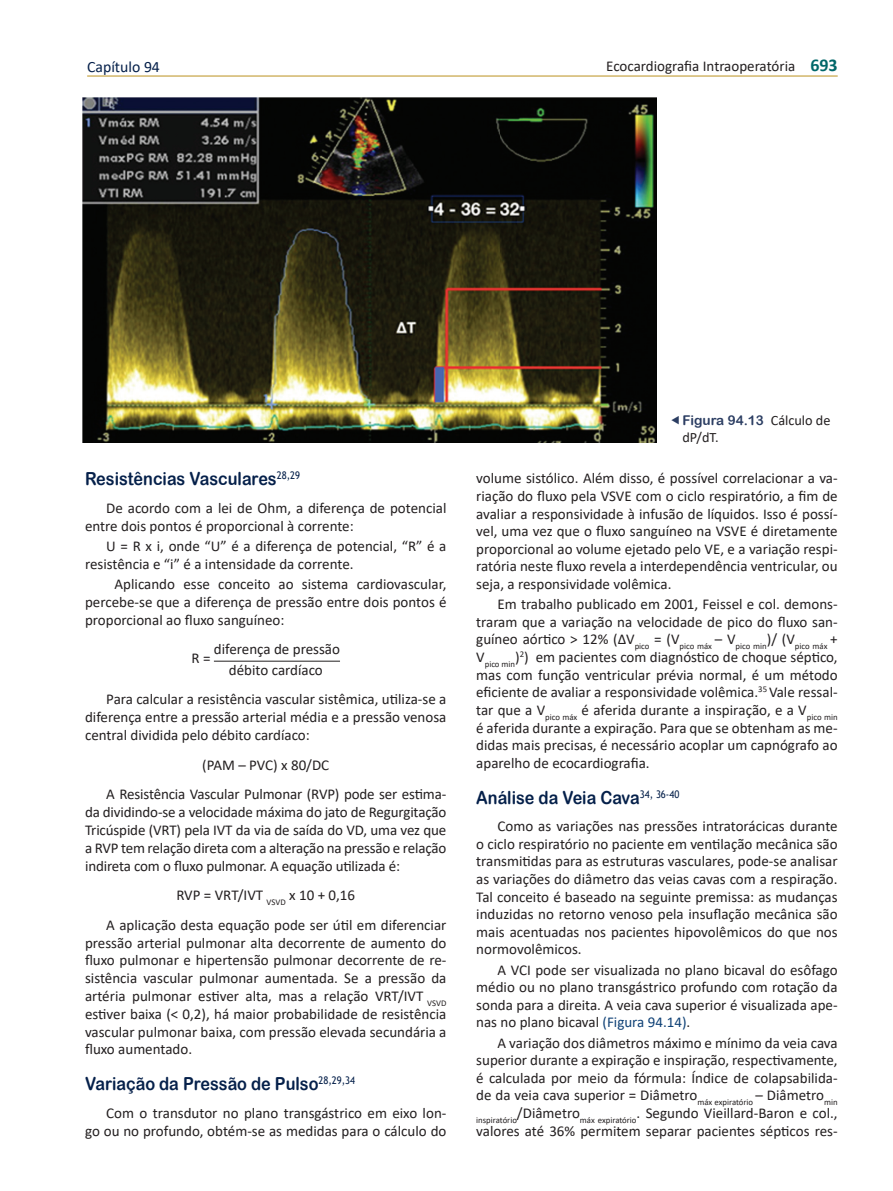
<style>
.page{position:relative;width:893px;height:1191px;background:#fff}
.page>*{position:absolute;margin:0;border:0;box-sizing:border-box;transform-origin:0 0}
.t1{font:18px "Arial Rounded MT Bold";letter-spacing:-.015em;color:#05204a;scale:.9 1}
.t2{font:15.75px "Calibri";color:#05204a}
.t3{font:15px/17.5px "Calibri";color:#231f20;text-align:justify}
.t4{font:14.25px "Calibri";color:#231f20}
.t5{font:13.5px "Arial Rounded MT Bold";color:#2b3d62}
.s1{font-weight:700;font-size:18px;color:#006769}
.s2{font-family:"Calibri";font-size:14.25px;color:#231f20}
.s3{color:#0f4176}
</style>
<div class="page">
<hr style="left:87px;top:76px;width:751px;height:1px;background:#bb921e">
<img style="left:83px;top:98px;width:574px;height:344px">
<hr style="left:214px;top:660px;width:126px;height:1px;background:#231f20">
<p class="t2" style="left:87px;top:56px;width:74px">Capítulo 94</p>
<p class="t3" style="left:606px;top:56px;width:233px">Ecocardiografia Intraoperatória <span class="s1">693</span></p>
<p class="t1" style="left:85px;top:468px;width:240px">resistências Vasculares<sup>28,29</sup></p>
<p class="t3" style="left:85px;top:498px;width:363px;text-indent:21px">De acordo com a lei de Ohm, a diferença de potencial entre dois pontos é proporcional à corrente:</p>
<p class="t3" style="left:85px;top:537px;width:363px;text-indent:21px">U = R x i, onde “U” é a diferença de potencial, “R” é a resistência e “i” é a intensidade da corrente.</p>
<p class="t3" style="left:85px;top:575px;width:363px;text-indent:30px">Aplicando esse conceito ao sistema cardiovascular, percebe-se que a diferença de pressão entre dois pontos é proporcional ao fluxo sanguíneo:</p>
<p class="t3" style="left:191px;top:649px;width:21px">R =</p>
<p class="t3" style="left:214px;top:639px;width:128px;line-height:20.2px;text-align:center">diferença de pressão débito cardíaco</p>
<p class="t3" style="left:85px;top:690px;width:363px;text-indent:21px">Para calcular a resistência vascular sistêmica, utiliza-se a diferença entre a pressão arterial média e a pressão venosa central dividida pelo débito cardíaco:</p>
<p class="t3" style="left:106px;top:749px;width:342px;line-height:29.7px;text-indent:96px">(PAM – PVC) x 80/DC<br>A Resistência Vascular Pulmonar (RVP) pode ser estima-</p>
<p class="t3" style="left:85px;top:803px;width:363px">da dividindo-se a velocidade máxima do jato de Regurgitação Tricúspide (VRT) pela IVT da via de saída do VD, uma vez que a RVP tem relação direta com a alteração na pressão e relação indireta com o fluxo pulmonar. A equação utilizada é:</p>
<p class="t3" style="left:106px;top:880px;width:342px;line-height:29.7px;text-indent:70px">RVP = VRT/IVT <sub>VSVD</sub> x 10 + 0,16<br>A aplicação desta equação pode ser útil em diferenciar</p>
<p class="t3" style="left:85px;top:933px;width:363px">pressão arterial pulmonar alta decorrente de aumento do fluxo pulmonar e hipertensão pulmonar decorrente de re&shy;sistência vascular pulmonar aumentada. Se a pressão da artéria pulmonar estiver alta, mas a relação VRT/IVT <sub>VSVD </sub>estiver baixa (&lt; 0,2), há maior probabilidade de resistência vascular pulmonar baixa, com pressão elevada secundária a fluxo aumentado.</p>
<p class="t1" style="left:85px;top:1073px;width:302px">Variação da Pressão de Pulso<sup>28,29,34</sup></p>
<p class="t3" style="left:85px;top:1103px;width:363px;text-align:right">Com o transdutor no plano transgástrico em eixo lon-<br>go ou no profundo, obtém-se as medidas para o cálculo do</p>
<p class="t5" style="left:682px;top:412px;width:150px">Figura 94.13 <span class="s2">Cálculo de</span></p>
<p class="t4" style="left:682px;top:428px;width:38px">dP/dT.</p>
<p class="t3" style="left:476px;top:469px;width:363px">volume sistólico. Além disso, é possível correlacionar a va&shy;riação do fluxo pela VSVE com o ciclo respiratório, a fim de avaliar a responsividade à infusão de líquidos. Isso é possí&shy;vel, uma vez que o fluxo sanguíneo na VSVE é diretamente proporcional ao volume ejetado pelo VE, e a variação respi&shy;ratória neste fluxo revela a interdependência ventricular, ou seja, a responsividade volêmica.</p>
<p class="t3" style="left:476px;top:595px;width:363px;text-indent:21px">Em trabalho publicado em 2001, Feissel e col. demons&shy;traram que a variação na velocidade de pico do fluxo san&shy;guíneo aórtico &gt; 12% (ΔV<sub>pico</sub> = (V<sub>pico</sub> <sub>máx</sub> – V<sub>pico</sub> <sub>min</sub>)/ (V<sub>pico</sub> <sub>máx</sub> + V<sub>pico</sub> <sub>min</sub>)<sup>2</sup>) em pacientes com diagnóstico de choque séptico, mas com função ventricular prévia normal, é um método eficiente de avaliar a responsividade volêmica.<sup>35</sup> Vale ressal&shy;tar que a V<sub>pico</sub> <sub>máx</sub> é aferida durante a inspiração, e a V<sub>pico</sub> <sub>min </sub>é aferida durante a expiração. Para que se obtenham as me&shy;didas mais precisas, é necessário acoplar um capnógrafo ao aparelho de ecocardiografia.</p>
<p class="t1" style="left:476px;top:786px;width:227px">análise da Veia cava<sup>34,</sup> <sup>36-40</sup></p>
<p class="t3" style="left:476px;top:817px;width:363px;text-indent:21px">Como as variações nas pressões intratorácicas durante o ciclo respiratório no paciente em ventilação mecânica são transmitidas para as estruturas vasculares, pode-se analisar as variações do diâmetro das veias cavas com a respiração.<br>Tal conceito é baseado na seguinte premissa: as mudanças induzidas no retorno venoso pela insuflação mecânica são mais acentuadas nos pacientes hipovolêmicos do que nos normovolêmicos.</p>
<p class="t3" style="left:476px;top:960px;width:363px;text-indent:21px">A VCI pode ser visualizada no plano bicaval do esôfago médio ou no plano transgástrico profundo com rotação da sonda para a direita. A veia cava superior é visualizada ape&shy;nas no plano bicaval <span class="s3">(Figura 94.14)</span>.</p>
<p class="t3" style="left:476px;top:1033px;width:363px;text-indent:21px">A variação dos diâmetros máximo e mínimo da veia cava superior durante a expiração e inspiração, respectivamente, é calculada por meio da fórmula: Índice de colapsabilida&shy;de da veia cava superior = Diâmetro<sub>máx</sub> <sub>expiratório</sub> – Diâmetro<sub>min inspiratório</sub>/Diâmetro<sub>máx</sub> <sub>expiratório</sub>. Segundo Vieillard-Baron e col., valores até 36% permitem separar pacientes sépticos res-</p>
</div>
